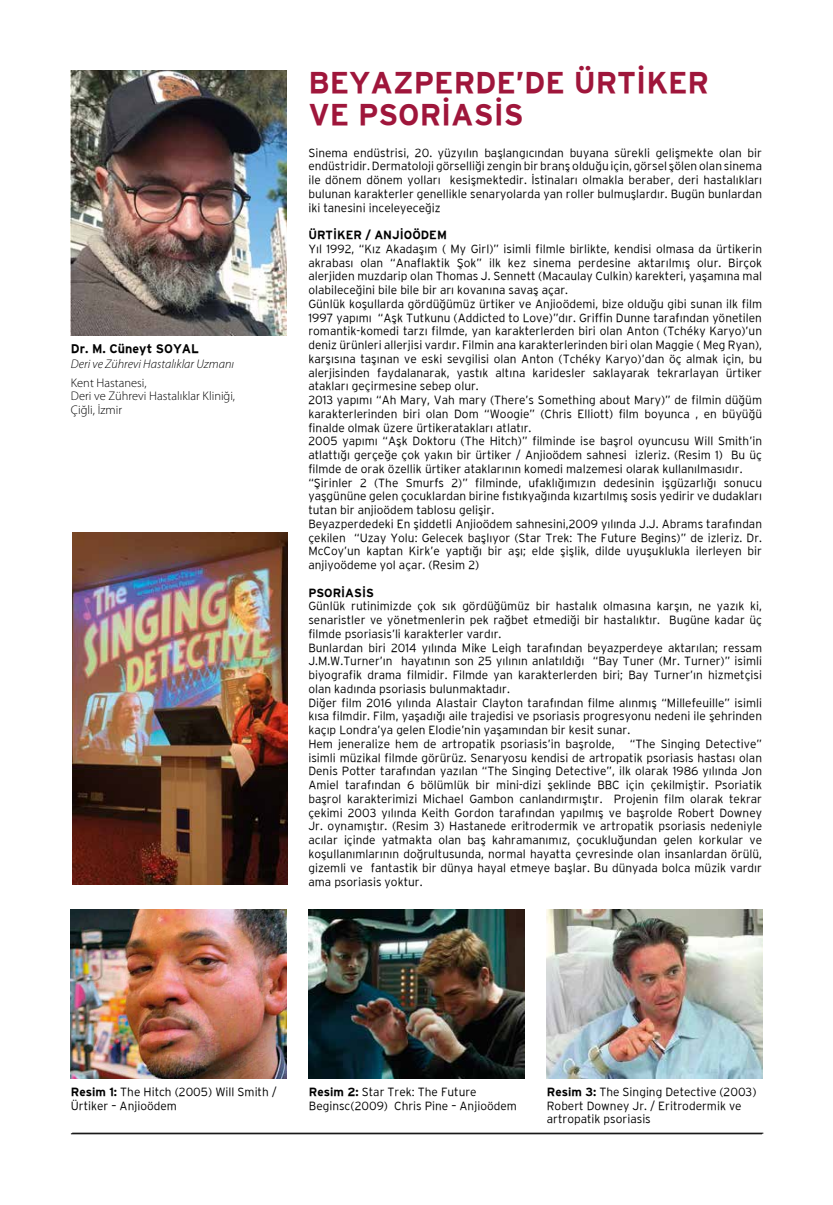
<style>
.page{position:relative;width:833px;height:1205px;background:#fff}
.page>*{position:absolute;margin:0;border:0;box-sizing:border-box;transform-origin:0 0}
.t1{font:700 30px/32.5px "Interstate";color:#9f163b}
.t2{font:300 12.5px/13.8px "Myriad Pro";color:#000}
.t3{font:italic 300 12.5px "Myriad Pro";color:#000}
.t4{font:700 12.5px "Interstate";color:#000}
.t5{font:300 11.88px/13.8px "Interstate";color:#000}
.t6{font:700 11.88px "Interstate";color:#000}
.s1{font-weight:700}
</style>
<div class="page">
<img style="left:71px;top:909px;width:215px;height:169px">
<img style="left:309px;top:909px;width:215px;height:169px">
<img style="left:547px;top:909px;width:215px;height:169px">
<img style="left:72px;top:532px;width:215px;height:353px">
<img style="left:71px;top:71px;width:215px;height:264px">
<hr style="left:71px;top:1133px;width:691px;height:1px;background:#000">
<hr style="left:72px;top:1133px;width:691px;height:1px;background:#000">
<p class="t4" style="left:71px;top:341px;width:130px">Dr. M. Cüneyt SOYAL</p>
<p class="t3" style="left:71px;top:356px;width:165px">Deri ve Zührevi Hastalıklar Uzmanı</p>
<p class="t2" style="left:71px;top:375px;width:166px">Kent Hastanesi,<br>Deri ve Zührevi Hastalıklar Kliniği,<br>Çiğli, İzmir</p>
<h1 class="t1" style="left:308px;top:65px;width:402px">BEYAZPERDE’DE ÜRTİKER<br>VE PSORİASİS</h1>
<p class="t5" style="left:308px;top:145px;width:455px;text-align:justify">Sinema endüstrisi, 20. yüzyılın başlangıcından buyana sürekli gelişmekte olan bir endüstridir. Dermatoloji görselliği zengin bir branş olduğu için, görsel şölen olan sinema ile dönem dönem yolları kesişmektedir. İstinaları olmakla beraber, deri hastalıkları bulunan karakterler genellikle senaryolarda yan roller bulmuşlardır. Bugün bunlardan iki tanesini inceleyeceğiz</p>
<p class="t6" style="left:308px;top:228px;width:140px">ÜRTİKER / ANJİOÖDEM</p>
<p class="t5" style="left:308px;top:242px;width:455px">Yıl 1992, “Kız Akadaşım ( My Girl)” isimli filmle birlikte, kendisi olmasa da ürtikerin akrabası olan “Anaflaktik Şok” ilk kez sinema perdesine aktarılmış olur. Birçok alerjiden muzdarip olan Thomas J. Sennett (Macaulay Culkin) karekteri, yaşamına mal olabileceğini bile bile bir arı kovanına savaş açar.<br>Günlük koşullarda gördüğümüz ürtiker ve Anjioödemi, bize olduğu gibi sunan ilk film 1997 yapımı “Aşk Tutkunu (Addicted to Love)”dır. Griffin Dunne tarafından yönetilen romantik-komedi tarzı filmde, yan karakterlerden biri olan Anton (Tchéky Karyo)’un deniz ürünleri allerjisi vardır. Filmin ana karakterlerinden biri olan Maggie ( Meg Ryan), karşısına taşınan ve eski sevgilisi olan Anton (Tchéky Karyo)’dan öç almak için, bu alerjisinden faydalanarak, yastık altına karidesler saklayarak tekrarlayan ürtiker atakları geçirmesine sebep olur.<br>2013 yapımı “Ah Mary, Vah mary (There’s Something about Mary)” de filmin düğüm karakterlerinden biri olan Dom “Woogie” (Chris Elliott) film boyunca , en büyüğü finalde olmak üzere ürtikeratakları atlatır.<br>2005 yapımı “Aşk Doktoru (The Hitch)” filminde ise başrol oyuncusu Will Smith’in atlattığı gerçeğe çok yakın bir ürtiker / Anjioödem sahnesi izleriz. (Resim 1) Bu üç filmde de orak özellik ürtiker ataklarının komedi malzemesi olarak kullanılmasıdır. “Şirinler 2 (The Smurfs 2)” filminde, ufaklığımızın dedesinin işgüzarlığı sonucu yaşgününe gelen çocuklardan birine fıstıkyağında kızartılmış sosis yedirir ve dudakları tutan bir anjioödem tablosu gelişir.<br>Beyazperdedeki En şiddetli Anjioödem sahnesini,2009 yılında J.J. Abrams tarafından çekilen “Uzay Yolu: Gelecek başlıyor (Star Trek: The Future Begins)” de izleriz. Dr.<br>McCoy’un kaptan Kirk’e yaptığı bir aşı; elde şişlik, dilde uyuşuklukla ilerleyen bir anjiyoödeme yol açar. (Resim 2)</p>
<p class="t6" style="left:308px;top:585px;width:67px">PSORİASİS</p>
<p class="t5" style="left:308px;top:599px;width:455px">Günlük rutinimizde çok sık gördüğümüz bir hastalık olmasına karşın, ne yazık ki, senaristler ve yönetmenlerin pek rağbet etmediği bir hastalıktır. Bugüne kadar üç filmde psoriasis’li karakterler vardır.<br>Bunlardan biri 2014 yılında Mike Leigh tarafından beyazperdeye aktarılan; ressam J.M.W.Turner’ın hayatının son 25 yılının anlatıldığı “Bay Tuner (Mr. Turner)” isimli biyografik drama filmidir. Filmde yan karakterlerden biri; Bay Turner’ın hizmetçisi olan kadında psoriasis bulunmaktadır.<br>Diğer film 2016 yılında Alastair Clayton tarafından filme alınmış “Millefeuille” isimli kısa filmdir. Film, yaşadığı aile trajedisi ve psoriasis progresyonu nedeni ile şehrinden kaçıp Londra’ya gelen Elodie’nin yaşamından bir kesit sunar.<br>Hem jeneralize hem de artropatik psoriasis’in başrolde,</p>
<p class="t5" style="left:308px;top:737px;width:455px;text-align:justify;text-indent:321px">“The Singing Detective” isimli müzikal filmde görürüz. Senaryosu kendisi de artropatik psoriasis hastası olan Denis Potter tarafından yazılan “The Singing Detective”, ilk olarak 1986 yılında Jon Amiel tarafından 6 bölümlük bir mini-dizi şeklinde BBC için çekilmiştir. Psoriatik başrol karakterimizi Michael Gambon canlandırmıştır. Projenin film olarak tekrar çekimi 2003 yılında Keith Gordon tarafından yapılmış ve başrolde Robert Downey Jr. oynamıştır. (Resim 3) Hastanede eritrodermik ve artropatik psoriasis nedeniyle acılar içinde yatmakta olan baş kahramanımız, çocukluğundan gelen korkular ve koşullanımlarının doğrultusunda, normal hayatta çevresinde olan insanlardan örülü, gizemli ve fantastik bir dünya hayal etmeye başlar. Bu dünyada bolca müzik vardır ama psoriasis yoktur.</p>
<p class="t5" style="left:71px;top:1084px;width:207px"><span class="s1">Resim 1:</span> The Hitch (2005) Will Smith /<br>Ürtiker – Anjioödem</p>
<p class="t5" style="left:309px;top:1084px;width:209px"><span class="s1">Resim 2:</span> Star Trek: The Future<br>Beginsc(2009) Chris Pine – Anjioödem</p>
<p class="t5" style="left:547px;top:1084px;width:211px"><span class="s1">Resim 3:</span> The Singing Detective (2003)<br>Robert Downey Jr. / Eritrodermik ve artropatik psoriasis</p>
</div>
